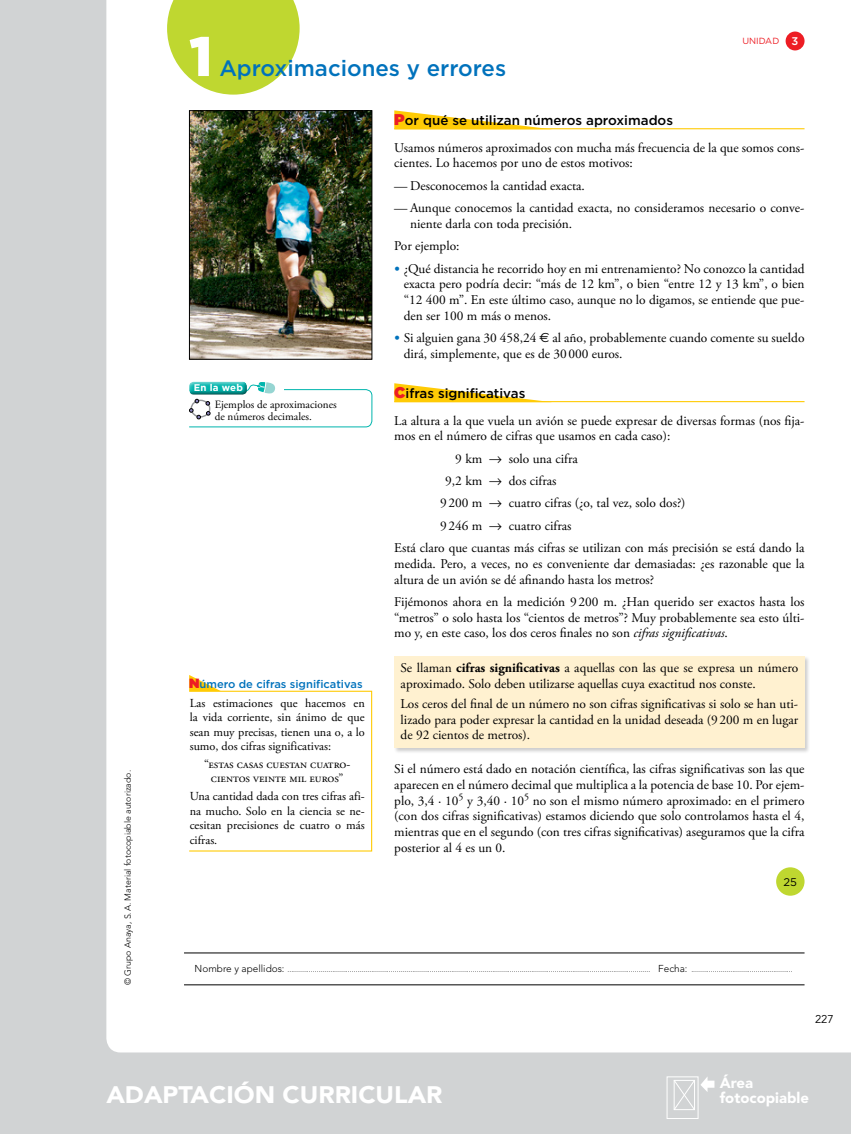
<style>
.page{position:relative;width:851px;height:1134px;background:#fff}
.page>*{position:absolute;margin:0;border:0;box-sizing:border-box;transform-origin:0 0}
.t1{font:900 55.62px "Gotham";color:#fff}
.t2{font:900 23.75px "Avenir LT Std";color:#fff;scale:1.06 1}
.t3{font:500 22.25px "Gotham";color:#0072bc}
.t4{font:900 14.88px/14.9px "Avenir LT Std";color:#fff}
.t5{font:13.38px/15.6px "Adobe Garamond Pro";color:#000}
.t6{font:12.25px/14.5px "Adobe Garamond Pro";color:#000;text-align:justify}
.t7{font:11.25px "Avenir LT Std";color:#000}
.t8{font:11.12px/12.2px "Adobe Garamond Pro";color:#000}
.t9{font:500 11.12px "Gotham";color:#0072bc}
.t10{font:11.12px "Gotham";color:#000}
.t11{font:700 9.75px "Gotham";letter-spacing:.02em;color:#fff}
.t12{font:8.88px "Gotham";color:#ed1d24}
.t13{font:300 8.75px "Avenir LT Std";color:#000}
.t14{font:300 7.5px "Avenir LT Std";color:#000}
.s1{font-weight:500;font-size:11.12px;color:#fff}
.s2{font-family:"Gotham";font-weight:900;font-size:15.62px;color:#ed1d24}
.s3{font-family:"Gotham";font-weight:500}
.s4{font-family:"Gotham";font-weight:900;font-size:12.25px;color:#0072bc}
.s5{font-family:"Euro Sans Std"}
.s6{font-style:italic}
.s7{font-weight:700}
.s8{font-weight:900;font-size:13.38px;color:#ed1d24}
.s9{font-size:10px}
</style>
<div class="page">
<div style="left:0;top:0;width:850px;height:1134px;background:#d1d3d4"></div>
<div style="left:106px;top:0;width:744px;height:1052px;background:#fff"></div>
<div style="left:666px;top:1076px;width:32px;height:43px;border:1px solid #fff"></div>
<svg style="left:672px;top:1076px;width:42px;height:35px"></svg>
<hr style="left:184px;top:953px;width:620px;height:1px;background:#000">
<hr style="left:184px;top:984px;width:620px;height:1px;background:#000">
<div style="left:142px;top:0;width:708px;height:914px;background:#fff"></div>
<div style="left:785px;top:32px;width:19px;height:18px;background:#ed1d24;border-radius:50%"></div>
<div style="left:776px;top:867px;width:28px;height:29px;background:#bfd730;border-radius:50%"></div>
<svg style="left:167px;top:0;width:132px;height:95px"></svg>
<svg style="left:394px;top:110px;width:147px;height:18px"></svg>
<hr style="left:394px;top:128px;width:410px;height:1px;background:#ffcb05">
<svg style="left:394px;top:383px;width:148px;height:18px"></svg>
<hr style="left:394px;top:401px;width:410px;height:1px;background:#ffcb05">
<div style="left:393px;top:655px;width:417px;height:99px;background:#000;opacity:.2"></div>
<div style="left:394px;top:656px;width:410px;height:92px;background:#fff1d0"></div>
<svg style="left:189px;top:675px;width:32px;height:16px"></svg>
<div style="left:188px;top:691px;width:184px;height:160px;border:1px solid #ffcb05"></div>
<img style="left:191px;top:112px;width:179px;height:246px">
<div style="left:189px;top:110px;width:183px;height:250px;border:1px solid #000"></div>
<div style="left:189px;top:380px;width:59px;height:15px;background:#000;opacity:.58"></div>
<svg style="left:189px;top:382px;width:183px;height:45px"></svg>
<p class="t13" style="left:122px;top:985px;width:217px;rotate:-90deg">© Grupo Anaya, S.A. Material fotocopiable autorizado.</p>
<p class="t1" style="left:189px;top:18px;width:25px">1</p>
<p class="t12" style="left:742px;top:35px;width:58px">UNIDAD <span class="s1">3</span></p>
<p class="t3" style="left:219px;top:54px;width:288px">Aproximaciones y errores</p>
<p class="t5" style="left:394px;top:108px;width:411px;line-height:26.5px"><span class="s2">P</span><span class="s3">or qué se utilizan números aproximados<br></span>Usamos números aproximados con mucha más frecuencia de la que somos cons-</p>
<p class="t5" style="left:394px;top:156px;width:240px">cientes. Lo hacemos por uno de estos motivos:</p>
<p class="t5" style="left:394px;top:178px;width:192px">— Desconocemos la cantidad exacta.</p>
<p class="t5" style="left:410px;top:201px;width:396px;text-indent:-16px">— Aunque conocemos la cantidad exacta, no consideramos necesario o conve&shy;niente darla con toda precisión.</p>
<p class="t5" style="left:394px;top:239px;width:67px">Por ejemplo:</p>
<p class="t5" style="left:403px;top:261px;width:402px;text-align:justify;text-indent:-9px"><span class="s4">•</span> ¿Qué distancia he recorrido hoy en mi entrenamiento? No conozco la cantidad exacta pero podría decir: “más de 12 km”, o bien “entre 12 y 13 km”, o bien “12 400 m”. En este último caso, aunque no lo digamos, se entiende que pue&shy;den ser 100 m más o menos.</p>
<p class="t5" style="left:403px;top:330px;width:402px;text-indent:-9px"><span class="s4">•</span> Si alguien gana 30 458,24 <span class="s5">€</span> al año, probablemente cuando comente su sueldo dirá, simplemente, que es de 30 000 euros.</p>
<p class="t5" style="left:394px;top:381px;width:411px;line-height:26.5px"><span class="s2">C</span><span class="s3">ifras significativas<br></span>La altura a la que vuela un avión se puede expresar de diversas formas (nos fija-</p>
<p class="t5" style="left:394px;top:429px;width:277px">mos en el número de cifras que usamos en cada caso):</p>
<p class="t5" style="left:455px;top:451px;width:124px">9 km → solo una cifra</p>
<p class="t5" style="left:445px;top:473px;width:113px">9,2 km → dos cifras</p>
<p class="t5" style="left:440px;top:496px;width:247px">9200 m → cuatro cifras (¿o, tal vez, solo dos?)</p>
<p class="t5" style="left:440px;top:518px;width:133px">9246 m → cuatro cifras</p>
<p class="t5" style="left:394px;top:541px;width:411px">Está claro que cuantas más cifras se utilizan con más precisión se está dando la</p>
<p class="t5" style="left:394px;top:556px;width:412px">medida. Pero, a veces, no es conveniente dar demasiadas: ¿es razonable que la altura de un avión se dé afinando hasta los metros?</p>
<p class="t5" style="left:394px;top:594px;width:411px;text-align:justify">Fijémonos ahora en la medición 9200 m. ¿Han querido ser exactos hasta los “metros” o solo hasta los “cientos de metros”? Muy probablemente sea esto últi&shy;mo y, en este caso, los dos ceros finales no son <span class="s6">cifras significativas</span>.</p>
<p class="t5" style="left:400px;top:661px;width:399px">Se llaman <span class="s7">cifras significativas</span> a aquellas con las que se expresa un número aproximado. Solo deben utilizarse aquellas cuya exactitud nos conste.</p>
<p class="t5" style="left:400px;top:697px;width:399px;text-align:justify">Los ceros del final de un número no son cifras significativas si solo se han uti&shy;lizado para poder expresar la cantidad en la unidad deseada (9200 m en lugar de 92 cientos de metros).</p>
<p class="t5" style="left:394px;top:762px;width:412px;text-align:justify">Si el número está dado en notación científica, las cifras significativas son las que aparecen en el número decimal que multiplica a la potencia de base 10. Por ejem&shy;plo, 3,4 · 10<sup>5</sup> y 3,40 · 10<sup>5</sup> no son el mismo número aproximado: en el primero (con dos cifras significativas) estamos diciendo que solo controlamos hasta el 4, mientras que en el segundo (con tres cifras significativas) aseguramos que la cifra posterior al 4 es un 0.</p>
<p class="t11" style="left:194px;top:381px;width:51px">En la web</p>
<p class="t8" style="left:215px;top:399px;width:123px">Ejemplos de aproximaciones de números decimales.</p>
<p class="t9" style="left:189px;top:677px;width:175px"><span class="s8">N</span>úmero de cifras significativas</p>
<p class="t6" style="left:190px;top:696px;width:176px">Las estimaciones que hacemos en la vida corriente, sin ánimo de que sean muy precisas, tienen una o, a lo sumo, dos cifras significativas:</p>
<p class="t6" style="left:204px;top:757px;width:148px;text-align:center">“estas casas cuestan cuatro&shy;cientos veinte mil euros”</p>
<p class="t6" style="left:190px;top:789px;width:176px">Una cantidad dada con tres cifras afi&shy;na mucho. Solo en la ciencia se ne&shy;cesitan precisiones de cuatro o más cifras.</p>
<p class="t10" style="left:783px;top:875px;width:15px">25</p>
<p class="t14" style="left:195px;top:965px;width:599px"><span class="s9">Nombre y apellidos:</span> .......................................................................................................................................................................................... <span class="s9">Fecha:</span> ....................................................</p>
<p class="t7" style="left:814px;top:1013px;width:20px">227</p>
<h2 class="t2" style="left:106px;top:1080px;width:318px">ADAPTACIÓN CURRICULAR</h2>
<p class="t4" style="left:719px;top:1075px;width:91px">Área fotocopiable</p>
</div>
